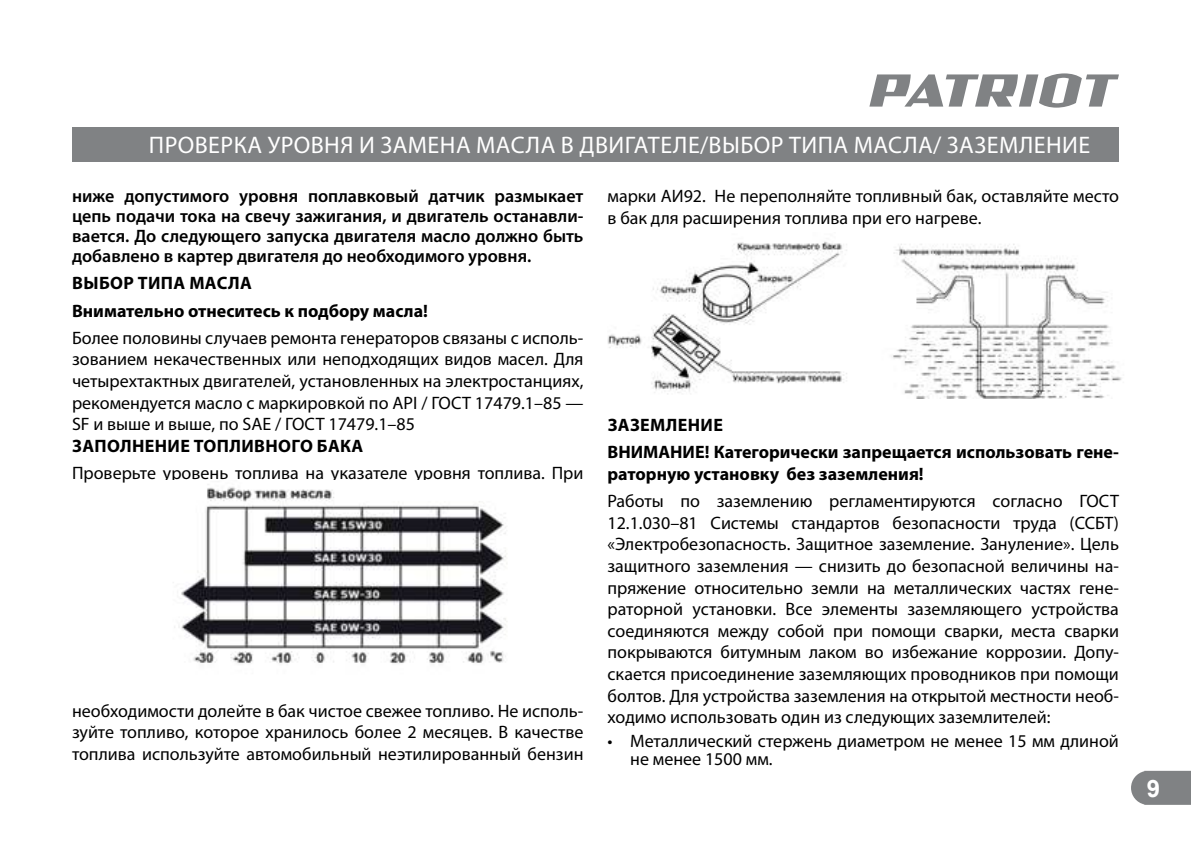
<style>
.page{position:relative;width:1191px;height:842px;background:#fff}
.page>*{position:absolute;margin:0;border:0;box-sizing:border-box;transform-origin:0 0}
.t1{font:24px "Myriad Pro";letter-spacing:.02em;color:#fff}
.t2{font:700 24px "Arial";color:#fff}
.t3{font:18px/21.6px "Myriad Pro";color:#000;text-align:justify}
.t4{font:600 18px/20px "Myriad Pro";color:#000;text-align:justify}
.t5{font:700 18px/27.2px "Myriad Pro";color:#000}
.t6{font:700 18px "Myriad Pro";letter-spacing:.02em;color:#000}
</style>
<div class="page">
<svg style="left:1131px;top:771px;width:60px;height:34px;background:#888a8b"></svg>
<svg style="left:869px;top:73px;width:250px;height:35px"></svg>
<div style="left:72px;top:127px;width:1047px;height:34px;background:#808284"></div>
<img style="left:607px;top:241px;width:515px;height:157px">
<img style="left:174px;top:484px;width:333px;height:180px">
<h1 class="t1" style="left:149px;top:134px;width:943px">ПРОВЕРКА УРОВНЯ И ЗАМЕНА МАСЛА В ДВИГАТЕЛЕ/ВЫБОР ТИПА МАСЛА/ ЗАЗЕМЛЕНИЕ</h1>
<p class="t4" style="left:72px;top:188px;width:513px">ниже допустимого уровня поплавковый датчик размыкает цепь подачи тока на свечу зажигания, и двигатель останавли&shy;вается. До следующего запуска двигателя масло должно быть добавлено в картер двигателя до необходимого уровня.</p>
<p class="t5" style="left:72px;top:270px;width:357px">ВЫБОР ТИПА МАСЛА<br>Внимательно отнеситесь к подбору масла!</p>
<p class="t3" style="left:72px;top:328px;width:513px">Более половины случаев ремонта генераторов связаны с исполь&shy;зованием некачественных или неподходящих видов масел. Для четырехтактных двигателей, установленных на электростанциях, рекомендуется масло с маркировкой по API / ГОСТ 17479.1–85 — SF и выше и выше, по SAE / ГОСТ 17479.1–85</p>
<p class="t6" style="left:72px;top:437px;width:293px">ЗАПОЛНЕНИЕ ТОПЛИВНОГО БАКА</p>
<p class="t3" style="left:72px;top:463px;width:513px">Проверьте уровень топлива на указателе уровня топлива. При</p>
<p class="t3" style="left:607px;top:186px;width:513px">марки АИ92. Не переполняйте топливный бак, оставляйте место в бак для расширения топлива при его нагреве.</p>
<p class="t5" style="left:607px;top:412px;width:513px">ЗАЗЕМЛЕНИЕ<br>ВНИМАНИЕ! Категорически запрещается использовать гене-</p>
<p class="t5" style="left:607px;top:461px;width:318px">раторную установку без заземления!</p>
<p class="t3" style="left:607px;top:491px;width:513px">Работы по заземлению регламентируются согласно ГОСТ 12.1.030–81 Системы стандартов безопасности труда (ССБТ) «Электробезопасность. Защитное заземление. Зануление». Цель защитного заземления — снизить до безопасной величины на&shy;пряжение относительно земли на металлических частях гене&shy;раторной установки. Все элементы заземляющего устройства соединяются между собой при помощи сварки, места сварки покрываются битумным лаком во избежание коррозии. Допу&shy;скается присоединение заземляющих проводников при помощи болтов. Для устройства заземления на открытой местности необ&shy;ходимо использовать один из следующих заземлителей:</p>
<p class="t3" style="left:630px;top:732px;width:490px;line-height:18px;text-indent:-23px">• Металлический стержень диаметром не менее 15 мм длиной не менее 1500 мм.</p>
<p class="t3" style="left:72px;top:701px;width:513px">необходимости долейте в бак чистое свежее топливо. Не исполь&shy;зуйте топливо, которое хранилось более 2 месяцев. В качестве топлива используйте автомобильный неэтилированный бензин</p>
<h1 class="t2" style="left:1146px;top:774px;width:15px">9</h1>
</div>
